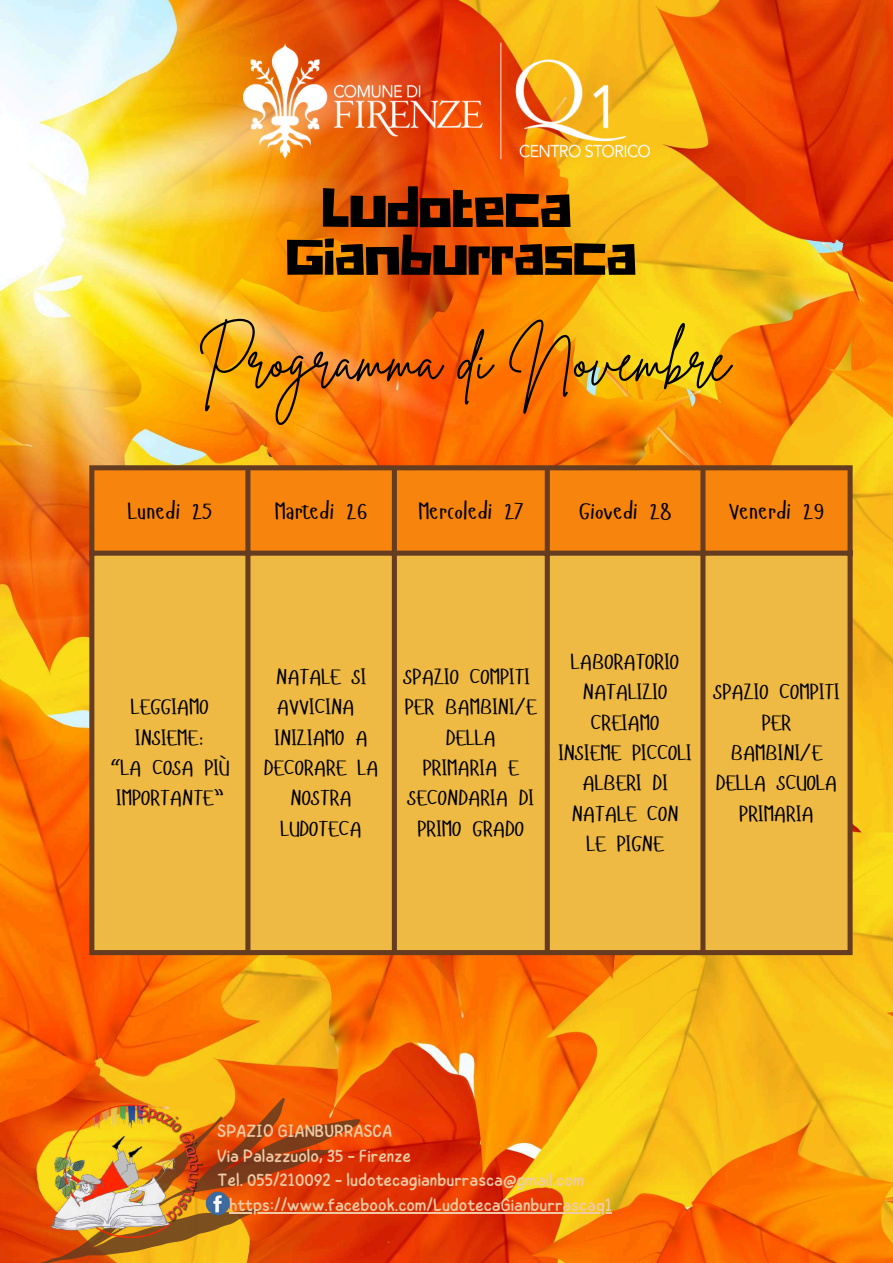
<style>
.page{position:relative;width:893px;height:1263px;background:#fff}
.page>*{position:absolute;margin:0;border:0;box-sizing:border-box;transform-origin:0 0}
.t1{font:58.12px "Brittany Signature";color:#000}
.t2{font:55.2px "Hitchcut";color:#000}
.t3{font:52.2px "Hitchcut";color:#000}
.t4{font:23.25px "Hangyaboly";color:#000}
.t5{font:21.75px/30.4px "Hangyaboly";color:#000;text-align:center}
.t6{font:17.77px "Childos Arabic";color:#f0caa4}
</style>
<div class="page">
<img style="left:0;top:0;width:893px;height:1263px">
<svg style="left:0;top:1001px;width:361px;height:262px;background:#e66808"></svg>
<img style="left:43px;top:1104px;width:161px;height:137px">
<hr style="left:229px;top:1212px;width:383px;height:2px;background:#f0caa4">
<img style="left:204px;top:1188px;width:26px;height:27px">
<div style="left:94px;top:470px;width:753px;height:81px;background:#f7840d"></div>
<div style="left:94px;top:556px;width:753px;height:394px;background:#eeba43"></div>
<div style="left:89px;top:470px;width:5px;height:480px;background:#663c20"></div>
<div style="left:245px;top:470px;width:5px;height:480px;background:#663c20"></div>
<div style="left:392px;top:470px;width:5px;height:480px;background:#663c20"></div>
<div style="left:545px;top:470px;width:5px;height:480px;background:#663c20"></div>
<div style="left:700px;top:470px;width:5px;height:480px;background:#663c20"></div>
<div style="left:847px;top:470px;width:5px;height:480px;background:#663c20"></div>
<div style="left:89px;top:465px;width:763px;height:5px;background:#663c20"></div>
<div style="left:89px;top:551px;width:763px;height:5px;background:#663c20"></div>
<div style="left:89px;top:950px;width:763px;height:5px;background:#663c20"></div>
<img style="left:243px;top:40px;width:406px;height:121px">
<h2 class="t2" style="left:322px;top:171px;width:251px">Ludoteca</h2>
<h3 class="t3" style="left:286px;top:222px;width:352px">Gianburrasca</h3>
<h1 class="t1" style="left:197px;top:323px;width:534px">Programma di Novembre</h1>
<p class="t4" style="left:128px;top:496px;width:86px">Lunedi 25</p>
<p class="t4" style="left:275px;top:496px;width:94px">Martedi 26</p>
<p class="t4" style="left:418px;top:496px;width:106px">Mercoledi 27</p>
<p class="t4" style="left:579px;top:496px;width:94px">Giovedi 28</p>
<p class="t4" style="left:729px;top:496px;width:97px">Venerdi 29</p>
<p class="t5" style="left:110px;top:691px;width:120px">LEGGIAMO<br>INSIEME:<br>“LA COSA PIÙ<br>IMPORTANTE”</p>
<p class="t5" style="left:264px;top:661px;width:116px">NATALE SI<br>AVVICINA<br>INIZIAMO A<br>DECORARE LA<br>NOSTRA<br>LUDOTECA</p>
<p class="t5" style="left:404px;top:661px;width:135px">SPAZIO COMPITI<br>PER BAMBINI/E<br>DELLA<br>PRIMARIA E<br>SECONDARIA DI<br>PRIMO GRADO</p>
<p class="t5" style="left:558px;top:645px;width:135px">LABORATORIO<br>NATALIZIO<br>CREIAMO<br>INSIEME PICCOLI<br>ALBERI DI<br>NATALE CON<br>LE PIGNE</p>
<p class="t5" style="left:713px;top:676px;width:128px">SPAZIO COMPITI<br>PER<br>BAMBINI/E<br>DELLA SCUOLA<br>PRIMARIA</p>
<p class="t6" style="left:217px;top:1118px;width:177px">SPAZIO GIANBURRASCA</p>
<p class="t6" style="left:217px;top:1143px;width:195px">Via Palazzuolo, 35 - Firenze</p>
<p class="t6" style="left:217px;top:1168px;width:369px">Tel. 055/210092 - ludotecagianburrasca@gmail.com</p>
<p class="t6" style="left:229px;top:1192px;width:384px">https://www.facebook.com/LudotecaGianburrascaq1</p>
</div>
